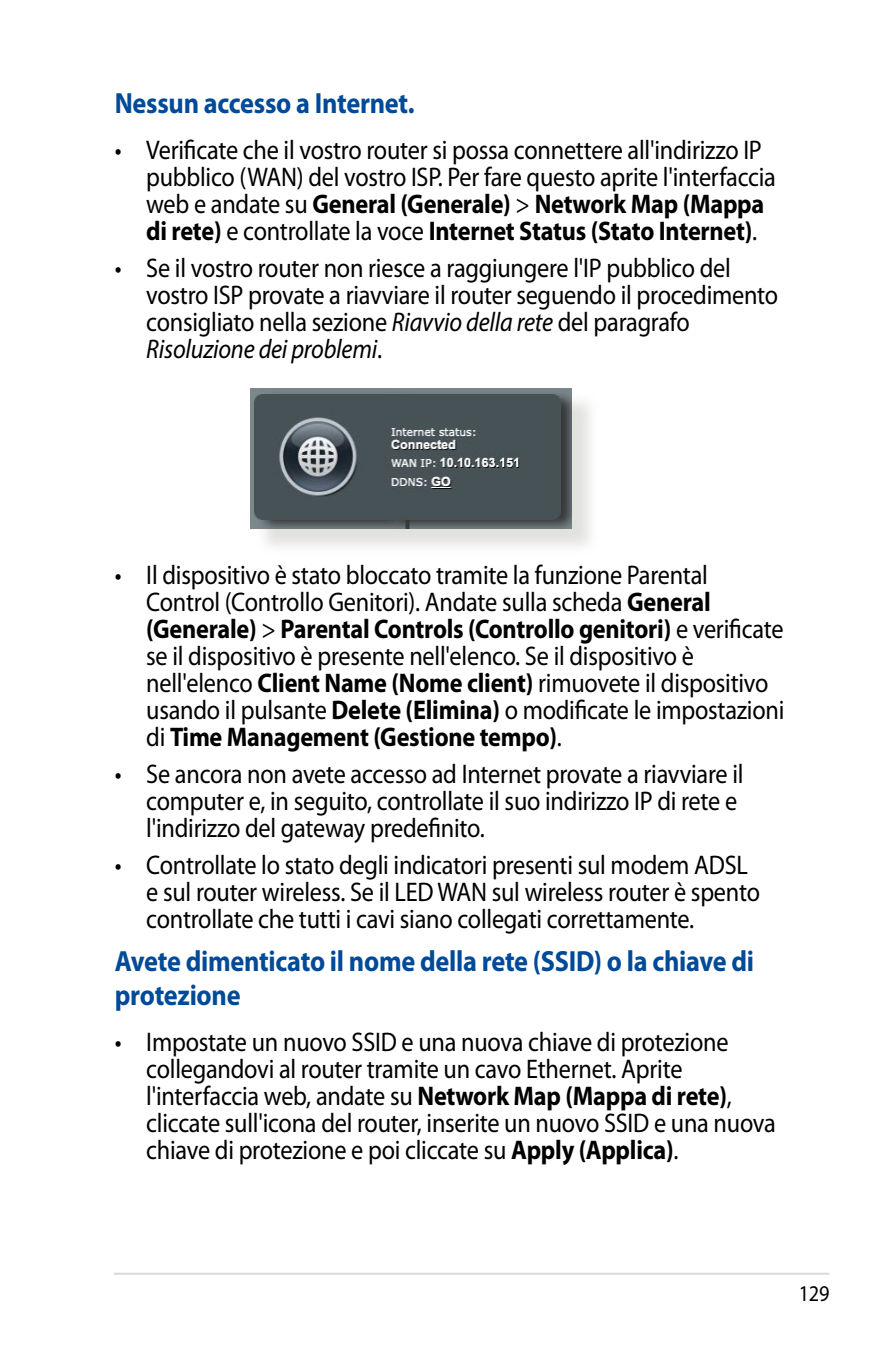
<style>
.page{position:relative;width:893px;height:1346px;background:#fff}
.page>*{position:absolute;margin:0;border:0;box-sizing:border-box;transform-origin:0 0}
.t1{font:700 29.25px/33.8px "Myriad Pro";letter-spacing:-.01em;color:#004a98;scale:.9 1}
.t2{font:27px/27px "Myriad Pro";letter-spacing:-.01em;color:#000;scale:.9 1}
.t3{font:22.5px "Myriad";color:#000;scale:.9 1}
.s1{font-weight:700}
.s2{font-style:italic}
</style>
<div class="page">
<hr style="left:114px;top:1272px;width:715px;height:3px;background:#dcdddd">
<div style="left:254px;top:392px;width:345px;height:164px;background:#d8d7d3;opacity:.75"></div>
<img style="left:251px;top:388px;width:320px;height:140px">
<p class="t1" style="left:115px;top:87px;width:335px">Nessun accesso a Internet.</p>
<p class="t2" style="left:146px;top:137px;width:701px;text-indent:-31px">• Verificate che il vostro router si possa connettere all'indirizzo IP pubblico (WAN) del vostro ISP. Per fare questo aprite l'interfaccia web e andate su <span class="s1">General (Generale)</span> &gt; <span class="s1">Network Map (Mappa di rete)</span> e controllate la voce <span class="s1">Internet Status (Stato Internet)</span>.</p>
<p class="t2" style="left:146px;top:255px;width:704px;text-indent:-31px">• Se il vostro router non riesce a raggiungere l'IP pubblico del vostro ISP provate a riavviare il router seguendo il procedimento consigliato nella sezione <span class="s2">Riavvio della rete</span> del paragrafo <span class="s2">Risoluzione dei problemi</span>.</p>
<p class="t2" style="left:146px;top:562px;width:711px;text-indent:-31px">• Il dispositivo è stato bloccato tramite la funzione Parental Control (Controllo Genitori). Andate sulla scheda <span class="s1">General (Generale)</span> &gt; <span class="s1">Parental Controls (Controllo genitori)</span> e verificate se il dispositivo è presente nell'elenco. Se il dispositivo è nell'elenco <span class="s1">Client Name (Nome client)</span> rimuovete il dispositivo usando il pulsante <span class="s1">Delete (Elimina)</span> o modificate le impostazioni di <span class="s1">Time Management (Gestione tempo)</span>.</p>
<p class="t2" style="left:146px;top:761px;width:665px;text-indent:-31px">• Se ancora non avete accesso ad Internet provate a riavviare il computer e, in seguito, controllate il suo indirizzo IP di rete e l'indirizzo del gateway predefinito.</p>
<p class="t2" style="left:146px;top:851px;width:683px;text-indent:-31px">• Controllate lo stato degli indicatori presenti sul modem ADSL e sul router wireless. Se il LED WAN sul wireless router è spento controllate che tutti i cavi siano collegati correttamente.</p>
<p class="t1" style="left:115px;top:944px;width:712px">Avete dimenticato il nome della rete (SSID) o la chiave di protezione</p>
<p class="t2" style="left:146px;top:1029px;width:701px;text-indent:-31px">• Impostate un nuovo SSID e una nuova chiave di protezione collegandovi al router tramite un cavo Ethernet. Aprite l'interfaccia web, andate su <span class="s1">Network Map (Mappa di rete)</span>, cliccate sull'icona del router, inserite un nuovo SSID e una nuova chiave di protezione e poi cliccate su <span class="s1">Apply (Applica)</span>.</p>
<p class="t3" style="left:799px;top:1282px;width:36px">129</p>
</div>
